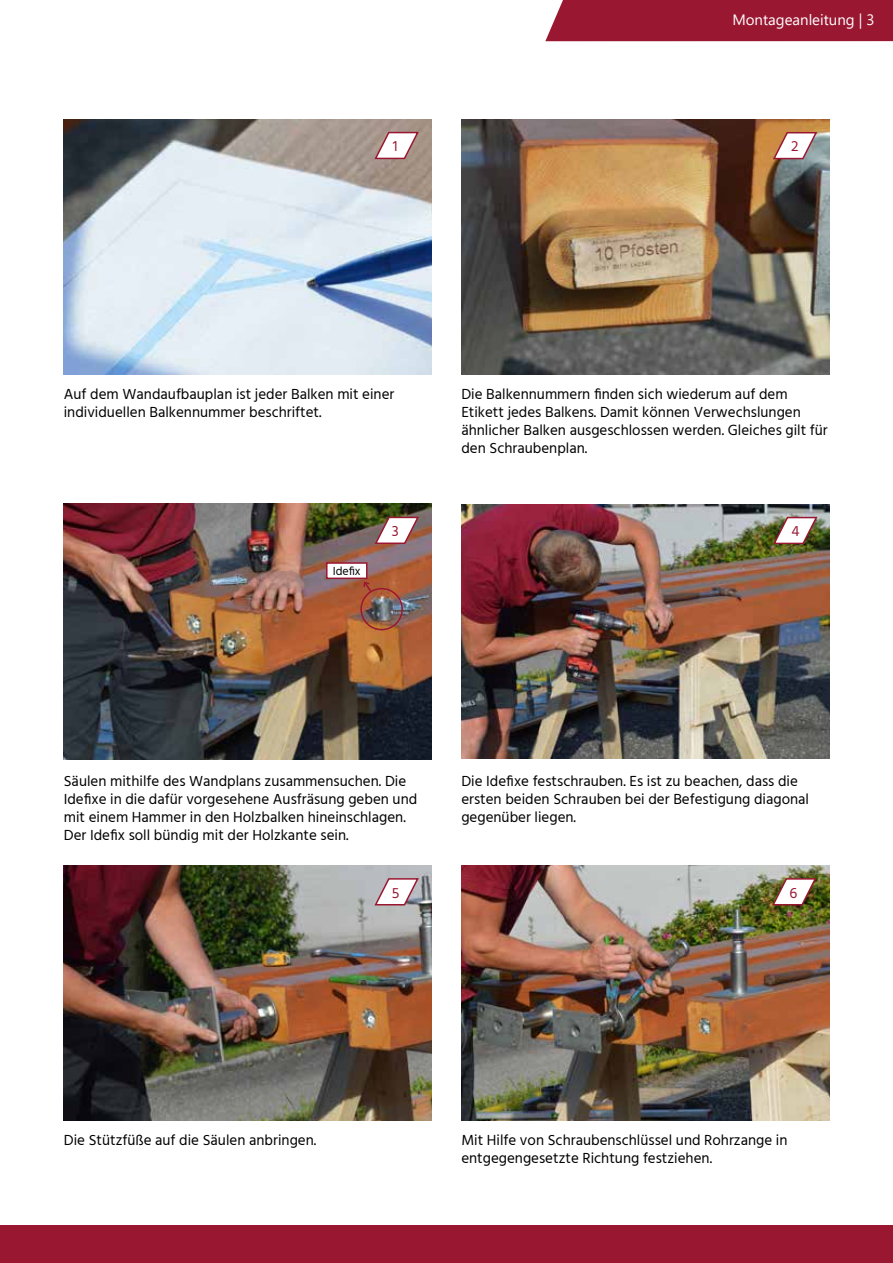
<style>
.page{position:relative;width:893px;height:1263px;background:#fff}
.page>*{position:absolute;margin:0;border:0;box-sizing:border-box;transform-origin:0 0}
.t1{font:15px/18px "Hind Madurai";color:#000}
.t2{font:15px "Segoe UI";color:#fff}
.t3{font:15px "Hind Madurai";color:#9a1732}
.t4{font:12px "Hind Madurai";color:#000}
</style>
<div class="page">
<div style="left:545px;top:0;width:348px;height:41px;background:#9a1732"></div>
<div style="left:0;top:1225px;width:893px;height:38px;background:#9a1732"></div>
<img style="left:64px;top:504px;width:368px;height:255px">
<img style="left:64px;top:119px;width:368px;height:255px">
<img style="left:461px;top:119px;width:368px;height:255px">
<img style="left:461px;top:504px;width:368px;height:255px">
<img style="left:64px;top:865px;width:368px;height:255px">
<img style="left:461px;top:865px;width:368px;height:255px">
<div style="left:360px;top:588px;width:43px;height:42px;border:2px solid #9a1732;border-radius:50%"></div>
<svg style="left:362px;top:581px;width:11px;height:12px"></svg>
<div style="left:326px;top:562px;width:41px;height:17px;background:#fff;border:2px solid #9a1732"></div>
<svg style="left:772px;top:131px;width:46px;height:29px"></svg>
<svg style="left:373px;top:131px;width:47px;height:29px"></svg>
<svg style="left:772px;top:515px;width:47px;height:30px"></svg>
<svg style="left:373px;top:515px;width:47px;height:30px"></svg>
<svg style="left:771px;top:877px;width:47px;height:29px"></svg>
<svg style="left:373px;top:877px;width:47px;height:29px"></svg>
<p class="t2" style="left:732px;top:6px;width:144px">Montageanleitung | 3</p>
<p class="t3" style="left:393px;top:137px;width:6px">1</p>
<p class="t3" style="left:791px;top:137px;width:9px">2</p>
<p class="t1" style="left:64px;top:385px;width:332px">Auf dem Wandaufbauplan ist jeder Balken mit einer individuellen Balkennummer beschriftet.</p>
<p class="t1" style="left:461px;top:385px;width:368px">Die Balkennummern finden sich wiederum auf dem Etikett jedes Balkens. Damit können Verwechslungen ähnlicher Balken ausgeschlossen werden. Gleiches gilt für den Schraubenplan.</p>
<p class="t4" style="left:333px;top:564px;width:29px">Idefix</p>
<p class="t3" style="left:392px;top:522px;width:8px">3</p>
<p class="t3" style="left:791px;top:522px;width:10px">4</p>
<p class="t1" style="left:64px;top:772px;width:355px">Säulen mithilfe des Wandplans zusammensuchen. Die Idefixe in die dafür vorgesehene Ausfräsung geben und mit einem Hammer in den Holzbalken hineinschlagen.<br>Der Idefix soll bündig mit der Holzkante sein.</p>
<p class="t1" style="left:461px;top:772px;width:349px">Die Idefixe festschrauben. Es ist zu beachen, dass die ersten beiden Schrauben bei der Befestigung diagonal gegenüber liegen.</p>
<p class="t3" style="left:392px;top:884px;width:9px">5</p>
<p class="t3" style="left:789px;top:884px;width:9px">6</p>
<p class="t1" style="left:64px;top:1132px;width:254px">Die Stützfüße auf die Säulen anbringen.</p>
<p class="t1" style="left:461px;top:1132px;width:328px">Mit Hilfe von Schraubenschlüssel und Rohrzange in entgegengesetzte Richtung festziehen.</p>
</div>
